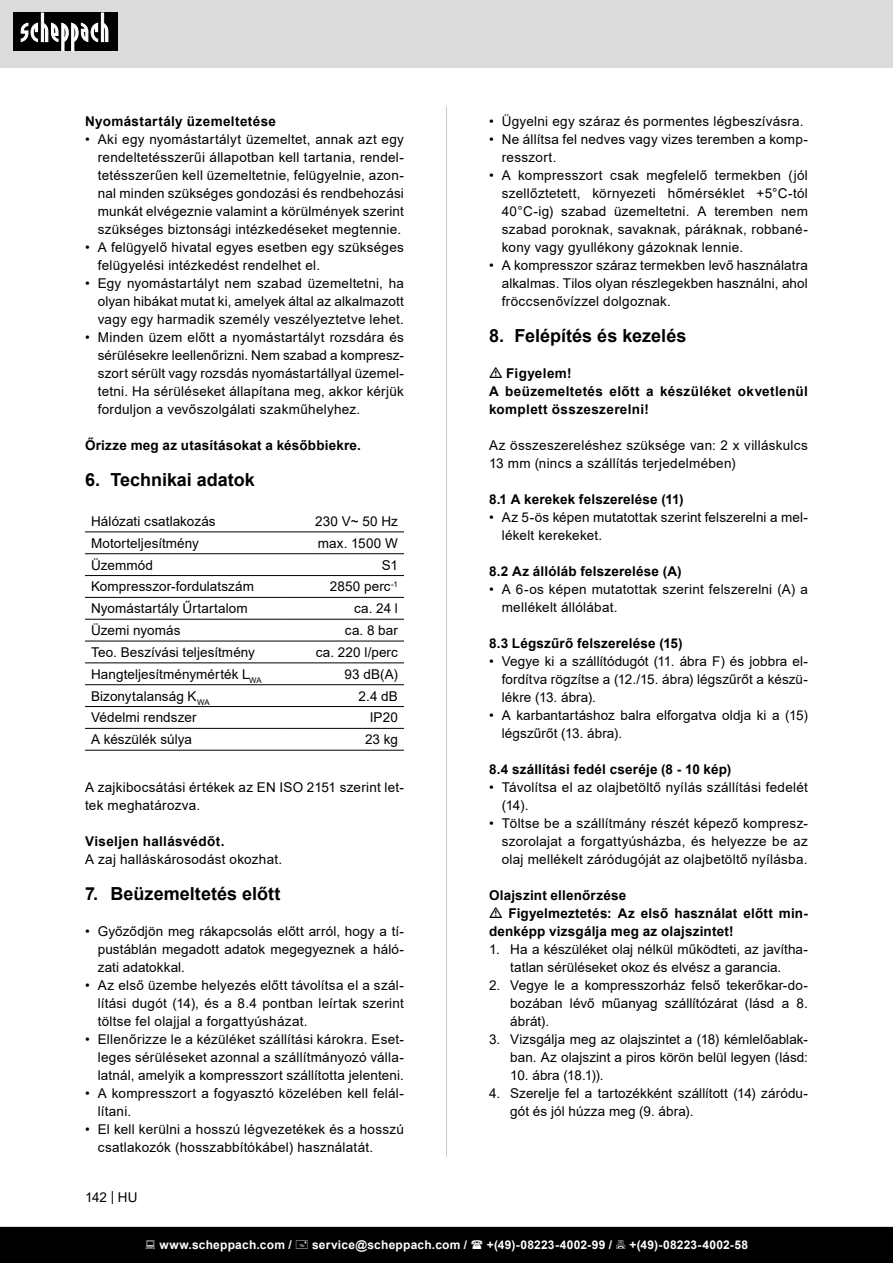
<style>
.page{position:relative;width:893px;height:1263px;background:#fff}
.page>*{position:absolute;margin:0;border:0;box-sizing:border-box;transform-origin:0 0}
.t1{font:700 18px "Arial";color:#000}
.Basistext_in_Tabelle{font:13.5px/18px "Arial";letter-spacing:.015em;color:#000}
.t2{font:700 13.5px/18px "Arial";letter-spacing:.015em;color:#000}
.t3{font:700 12px "Arial";letter-spacing:.02em;color:#fff}
</style>
<div class="page">
<div style="left:0;top:0;width:893px;height:67px;background:#dbdbdb"></div>
<div style="left:13px;top:13px;width:105px;height:38px;background:#000"></div>
<svg style="left:21px;top:13px;width:87px;height:38px"></svg>
<hr style="left:446px;top:106px;width:1px;height:1051px;background:#c7c7c7">
<svg style="left:85px;top:531px;width:319px;height:219px"></svg>
<hr style="left:85px;top:532px;width:199px;height:1px;background:#000">
<hr style="left:284px;top:532px;width:120px;height:1px;background:#000">
<hr style="left:85px;top:553px;width:199px;height:1px;background:#000">
<hr style="left:284px;top:553px;width:120px;height:1px;background:#000">
<hr style="left:85px;top:575px;width:199px;height:1px;background:#000">
<hr style="left:284px;top:575px;width:120px;height:1px;background:#000">
<hr style="left:85px;top:597px;width:199px;height:1px;background:#000">
<hr style="left:284px;top:597px;width:120px;height:1px;background:#000">
<hr style="left:85px;top:619px;width:199px;height:1px;background:#000">
<hr style="left:284px;top:619px;width:120px;height:1px;background:#000">
<hr style="left:85px;top:641px;width:199px;height:1px;background:#000">
<hr style="left:284px;top:641px;width:120px;height:1px;background:#000">
<hr style="left:85px;top:663px;width:199px;height:1px;background:#000">
<hr style="left:284px;top:663px;width:120px;height:1px;background:#000">
<hr style="left:85px;top:684px;width:199px;height:1px;background:#000">
<hr style="left:284px;top:684px;width:120px;height:1px;background:#000">
<hr style="left:85px;top:706px;width:199px;height:1px;background:#000">
<hr style="left:284px;top:706px;width:120px;height:1px;background:#000">
<hr style="left:85px;top:728px;width:199px;height:1px;background:#000">
<hr style="left:284px;top:728px;width:120px;height:1px;background:#000">
<hr style="left:85px;top:750px;width:199px;height:1px;background:#000">
<hr style="left:284px;top:750px;width:120px;height:1px;background:#000">
<div style="left:0;top:1227px;width:893px;height:36px;background:#000"></div>
<p class="t2" style="left:85px;top:112px;width:192px">Nyomástartály üzemeltetése</p>
<p class="Basistext_in_Tabelle" style="left:98px;top:130px;width:308px;text-align:justify;text-indent:-13px">• Aki egy nyomástartályt üzemeltet, annak azt egy rendeltetésszerűi állapotban kell tartania, rendel&shy;tetésszerűen kell üzemeltetnie, felügyelnie, azon&shy;nal minden szükséges gondozási és rendbehozási munkát elvégeznie valamint a körülmények szerint szükséges biztonsági intézkedéseket megtennie.</p>
<p class="Basistext_in_Tabelle" style="left:98px;top:238px;width:308px;text-indent:-13px">• A felügyelő hivatal egyes esetben egy szükséges felügyelési intézkedést rendelhet el.</p>
<p class="Basistext_in_Tabelle" style="left:98px;top:274px;width:308px;text-align:justify;text-indent:-13px">• Egy nyomástartályt nem szabad üzemeltetni, ha olyan hibákat mutat ki, amelyek által az alkalmazott vagy egy harmadik személy veszélyeztetve lehet.</p>
<p class="Basistext_in_Tabelle" style="left:98px;top:328px;width:308px;text-align:justify;text-indent:-13px">• Minden üzem előtt a nyomástartályt rozsdára és sérülésekre leellenőrizni. Nem szabad a kompres - szort sérült vagy rozsdás nyomástartállyal üzemel&shy;tetni. Ha sérüléseket állapítana meg, akkor kérjük forduljon a vevőszolgálati szakműhelyhez.</p>
<p class="t2" style="left:85px;top:436px;width:277px">Őrizze meg az utasításokat a későbbiekre.</p>
<p class="t1" style="left:85px;top:467px;width:171px">6. Technikai adatok</p>
<p class="Basistext_in_Tabelle" style="left:91px;top:512px;width:126px">Hálózati csatlakozás</p>
<p class="Basistext_in_Tabelle" style="left:315px;top:512px;width:84px">230 V~ 50 Hz</p>
<p class="Basistext_in_Tabelle" style="left:91px;top:534px;width:109px">Motorteljesítmény</p>
<p class="Basistext_in_Tabelle" style="left:318px;top:534px;width:82px">max. 1500 W</p>
<p class="Basistext_in_Tabelle" style="left:91px;top:556px;width:63px">Üzemmód</p>
<p class="Basistext_in_Tabelle" style="left:382px;top:556px;width:18px">S1</p>
<p class="Basistext_in_Tabelle" style="left:91px;top:577px;width:165px">Kompresszor-fordulatszám</p>
<p class="Basistext_in_Tabelle" style="left:330px;top:577px;width:70px">2850 perc<sup>-1</sup></p>
<p class="Basistext_in_Tabelle" style="left:91px;top:599px;width:158px">Nyomástartály Űrtartalom</p>
<p class="Basistext_in_Tabelle" style="left:354px;top:599px;width:45px">ca. 24 l</p>
<p class="Basistext_in_Tabelle" style="left:91px;top:621px;width:91px">Üzemi nyomás</p>
<p class="Basistext_in_Tabelle" style="left:345px;top:621px;width:55px">ca. 8 bar</p>
<p class="Basistext_in_Tabelle" style="left:91px;top:643px;width:165px">Teo. Beszívási teljesítmény</p>
<p class="Basistext_in_Tabelle" style="left:316px;top:643px;width:84px">ca. 220 l/perc</p>
<p class="Basistext_in_Tabelle" style="left:91px;top:665px;width:172px">Hangteljesítménymérték L<sub>WA</sub></p>
<p class="Basistext_in_Tabelle" style="left:345px;top:665px;width:55px">93 dB(A)</p>
<p class="Basistext_in_Tabelle" style="left:91px;top:687px;width:120px">Bizonytalanság K<sub>WA</sub></p>
<p class="Basistext_in_Tabelle" style="left:359px;top:687px;width:41px">2.4 dB</p>
<p class="Basistext_in_Tabelle" style="left:91px;top:708px;width:107px">Védelmi rendszer</p>
<p class="Basistext_in_Tabelle" style="left:370px;top:708px;width:30px">IP20</p>
<p class="Basistext_in_Tabelle" style="left:91px;top:730px;width:102px">A készülék súlya</p>
<p class="Basistext_in_Tabelle" style="left:365px;top:730px;width:34px">23 kg</p>
<p class="Basistext_in_Tabelle" style="left:85px;top:778px;width:320px">A zajkibocsátási értékek az EN ISO 2151 szerint let&shy;tek meghatározva.</p>
<p class="t2" style="left:85px;top:832px;width:141px">Viseljen hallásvédőt.</p>
<p class="Basistext_in_Tabelle" style="left:85px;top:850px;width:199px">A zaj halláskárosodást okozhat.</p>
<p class="t1" style="left:85px;top:881px;width:197px">7. Beüzemeltetés előtt</p>
<p class="Basistext_in_Tabelle" style="left:98px;top:922px;width:308px;text-align:justify;text-indent:-13px">• Győződjön meg rákapcsolás előtt arról, hogy a tí&shy;pustáblán megadott adatok megegyeznek a háló&shy;zati adatokkal.</p>
<p class="Basistext_in_Tabelle" style="left:98px;top:976px;width:308px;text-align:justify;text-indent:-13px">• Az első üzembe helyezés előtt távolítsa el a szál&shy;lítási dugót (14), és a 8.4 pontban leírtak szerint töltse fel olajjal a forgattyúsházat.</p>
<p class="Basistext_in_Tabelle" style="left:98px;top:1030px;width:308px;text-align:justify;text-indent:-13px">• Ellenőrizze le a kézüléket szállítási károkra. Eset&shy;leges sérüléseket azonnal a szállítmányozó válla&shy;latnál, amelyik a kompresszort szállította jelenteni.</p>
<p class="Basistext_in_Tabelle" style="left:98px;top:1084px;width:308px;text-indent:-13px">• A kompresszort a fogyasztó közelében kell felál&shy;lítani.</p>
<p class="Basistext_in_Tabelle" style="left:98px;top:1120px;width:308px;text-indent:-13px">• El kell kerülni a hosszú légvezetékek és a hosszú csatlakozók (hosszabbítókábel) használatát.</p>
<p class="Basistext_in_Tabelle" style="left:85px;top:1188px;width:54px">142 | HU</p>
<p class="Basistext_in_Tabelle" style="left:489px;top:112px;width:316px">• Ügyelni egy száraz és pormentes légbeszívásra.</p>
<p class="Basistext_in_Tabelle" style="left:502px;top:130px;width:308px;text-indent:-13px">• Ne állítsa fel nedves vagy vizes teremben a komp&shy;resszort.</p>
<p class="Basistext_in_Tabelle" style="left:502px;top:166px;width:308px;text-align:justify;text-indent:-13px">• A kompresszort csak megfelelő termekben (jól szellőztetett, környezeti hőmérséklet +5°C-tól 40°C-ig) szabad üzemeltetni. A teremben nem szabad poroknak, savaknak, páráknak, robbané&shy;kony vagy gyullékony gázoknak lennie.</p>
<p class="Basistext_in_Tabelle" style="left:502px;top:256px;width:308px;text-align:justify;text-indent:-13px">• A kompresszor száraz termekben levő használatra alkalmas. Tilos olyan részlegekben használni, ahol fröccsenővízzel dolgoznak.</p>
<p class="t1" style="left:489px;top:323px;width:199px">8. Felépítés és kezelés</p>
<p class="t2" style="left:506px;top:364px;width:67px">Figyelem!</p>
<p class="t2" style="left:489px;top:382px;width:320px">A beüzemeltetés előtt a készüléket okvetlenül komplett összeszerelni!</p>
<p class="Basistext_in_Tabelle" style="left:489px;top:436px;width:320px">Az összeszereléshez szüksége van: 2 x villáskulcs<br>13 mm (nincs a szállítás terjedelmében)</p>
<p class="t2" style="left:489px;top:490px;width:196px">8.1 A kerekek felszerelése (11)</p>
<p class="Basistext_in_Tabelle" style="left:502px;top:508px;width:308px;text-indent:-13px">• Az 5-ös képen mutatottak szerint felszerelni a mel&shy;lékelt kerekeket.</p>
<p class="t2" style="left:489px;top:562px;width:194px">8.2 Az állóláb felszerelése (A)</p>
<p class="Basistext_in_Tabelle" style="left:502px;top:580px;width:308px;text-indent:-13px">• A 6-os képen mutatottak szerint felszerelni (A) a mellékelt állólábat.</p>
<p class="t2" style="left:489px;top:634px;width:195px">8.3 Légszűrő felszerelése (15)</p>
<p class="Basistext_in_Tabelle" style="left:502px;top:652px;width:308px;text-align:justify;text-indent:-13px">• Vegye ki a szállítódugót (11. ábra F) és jobbra el&shy;fordítva rögzítse a (12./15. ábra) légszűrőt a készü&shy;lékre (13. ábra).</p>
<p class="Basistext_in_Tabelle" style="left:502px;top:706px;width:308px;text-indent:-13px">• A karbantartáshoz balra elforgatva oldja ki a (15) légszűrőt (13. ábra).</p>
<p class="t2" style="left:489px;top:760px;width:244px">8.4 szállítási fedél cseréje (8 - 10 kép)</p>
<p class="Basistext_in_Tabelle" style="left:502px;top:778px;width:308px;text-indent:-13px">• Távolítsa el az olajbetöltő nyílás szállítási fedelét (14).</p>
<p class="Basistext_in_Tabelle" style="left:502px;top:814px;width:308px;text-align:justify;text-indent:-13px">• Töltse be a szállítmány részét képező kompres - szorolajat a forgattyúsházba, és helyezze be az olaj mellékelt záródugóját az olajbetöltő nyílásba.</p>
<p class="t2" style="left:489px;top:886px;width:139px">Olajszint ellenőrzése</p>
<p class="t2" style="left:489px;top:904px;width:320px;text-indent:20px">Figyelmeztetés: Az első használat előtt min&shy;denképp vizsgálja meg az olajszintet!</p>
<p class="Basistext_in_Tabelle" style="left:489px;top:940px;width:320px;text-align:center">1. Ha a készüléket olaj nélkül működteti, az javítha&shy;tatlan sérüléseket okoz és elvész a garancia.</p>
<p class="Basistext_in_Tabelle" style="left:510px;top:976px;width:299px;text-align:justify;text-indent:-21px">2. Vegye le a kompresszorház felső tekerőkar-do&shy;bozában lévő műanyag szállítózárat (lásd a 8. ábrát).</p>
<p class="Basistext_in_Tabelle" style="left:489px;top:1030px;width:320px;text-align:right">3. Vizsgálja meg az olajszintet a (18) kémlelőablak&shy;ban. Az olajszint a piros körön belül legyen (lásd:</p>
<p class="Basistext_in_Tabelle" style="left:510px;top:1066px;width:95px">10. ábra (18.1)).</p>
<p class="Basistext_in_Tabelle" style="left:510px;top:1084px;width:299px;text-indent:-21px">4. Szerelje fel a tartozékként szállított (14) záródu&shy;gót és jól húzza meg (9. ábra).</p>
<p class="t3" style="left:159px;top:1236px;width:134px">www.scheppach.com /</p>
<p class="t3" style="left:312px;top:1236px;width:157px">service@scheppach.com /</p>
<p class="t3" style="left:487px;top:1236px;width:127px">+(49)-08223-4002-99 /</p>
<p class="t3" style="left:629px;top:1236px;width:120px">+(49)-08223-4002-58</p>
</div>
